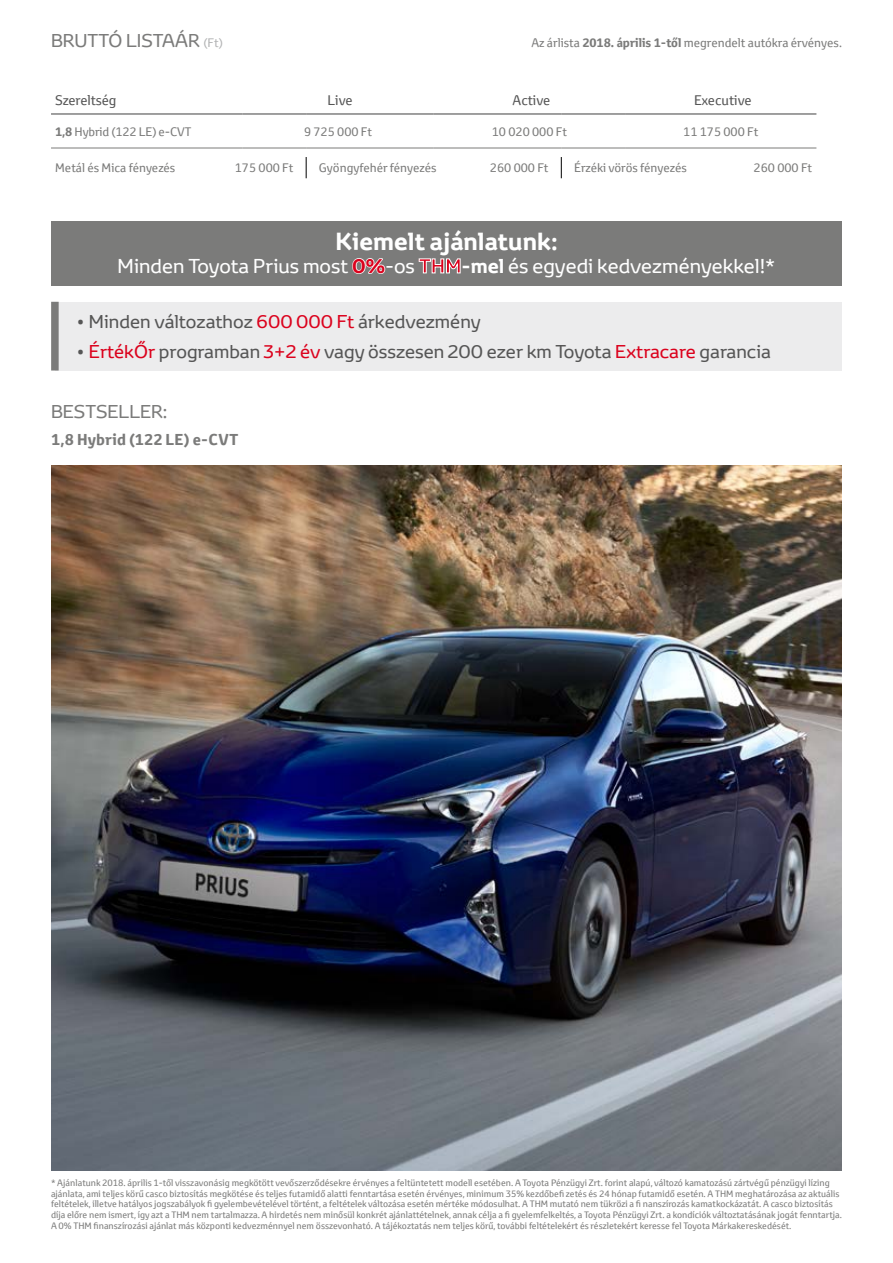
<style>
.page{position:relative;width:893px;height:1263px;background:#fff}
.page>*{position:absolute;margin:0;border:0;box-sizing:border-box;transform-origin:0 0}
.t1{font:700 24px "Toyota Display";color:#fff}
.t2{font:19.5px "Toyota Display";color:#fff}
.t3{font:18px "Toyota Display";color:#565656}
.t4{font:18px "Toyota Display";color:#7b7b7a}
.t5{font:700 15.3px "Toyota Text";letter-spacing:.015em;color:#7b7b7a}
.t6{font:13.5px "Toyota Text";letter-spacing:-.01em;color:#565656}
.t7{font:12px "Toyota Text";color:#7b7b7a}
.t8{font:9px/10.8px "Toyota Text";color:#7b7b7a}
.s1{font-family:"Toyota Text";font-size:12px;color:#b3b4b5}
.s2{font-weight:700}
.s3{font-weight:700;color:#db021d}
.s4{color:#db021d}
</style>
<div class="page">
<img style="left:51px;top:466px;width:791px;height:704px">
<div style="left:51px;top:221px;width:790px;height:64px;background:#7b7b7a"></div>
<svg style="left:352px;top:258px;width:34px;height:16px"></svg>
<svg style="left:418px;top:258px;width:43px;height:16px"></svg>
<svg style="left:306px;top:157px;width:1px;height:21px"></svg>
<svg style="left:561px;top:157px;width:1px;height:21px"></svg>
<hr style="left:51px;top:148px;width:191px;height:1px;background:#7b7b7a">
<hr style="left:242px;top:148px;width:64px;height:1px;background:#7b7b7a">
<hr style="left:306px;top:148px;width:128px;height:1px;background:#7b7b7a">
<hr style="left:434px;top:148px;width:127px;height:1px;background:#7b7b7a">
<hr style="left:561px;top:148px;width:64px;height:1px;background:#7b7b7a">
<hr style="left:625px;top:148px;width:191px;height:1px;background:#7b7b7a">
<hr style="left:51px;top:113px;width:191px;height:2px;background:#565656">
<hr style="left:242px;top:113px;width:64px;height:2px;background:#565656">
<hr style="left:306px;top:113px;width:128px;height:2px;background:#565656">
<hr style="left:434px;top:113px;width:127px;height:2px;background:#565656">
<hr style="left:561px;top:113px;width:64px;height:2px;background:#565656">
<hr style="left:625px;top:113px;width:191px;height:2px;background:#565656">
<div style="left:55px;top:302px;width:787px;height:68px;background:#ececed"></div>
<div style="left:51px;top:302px;width:8px;height:68px;background:#7b7b7a"></div>
<h3 class="t4" style="left:51px;top:28px;width:173px">BRUTTÓ LISTAÁR <span class="s1">(Ft)</span></h3>
<h3 class="t7" style="left:531px;top:35px;width:312px">Az árlista <span class="s2">2018. április 1-től</span> megrendelt autókra érvényes.</h3>
<h3 class="t6" style="left:55px;top:92px;width:63px">Szereltség</h3>
<h3 class="t6" style="left:328px;top:92px;width:27px">Live</h3>
<h3 class="t6" style="left:513px;top:92px;width:39px">Active</h3>
<h3 class="t6" style="left:694px;top:92px;width:59px">Executive</h3>
<h3 class="t7" style="left:55px;top:123px;width:138px"><span class="s2">1,8</span> Hybrid (122 LE) e‑CVT</h3>
<h3 class="t7" style="left:304px;top:123px;width:70px">9 725 000 Ft</h3>
<h3 class="t7" style="left:492px;top:123px;width:77px">10 020 000 Ft</h3>
<h3 class="t7" style="left:683px;top:123px;width:77px">11 175 000 Ft</h3>
<h3 class="t7" style="left:55px;top:160px;width:122px">Metál és Mica fényezés</h3>
<h3 class="t7" style="left:235px;top:160px;width:60px">175 000 Ft</h3>
<h3 class="t7" style="left:319px;top:160px;width:119px">Gyöngyfehér fényezés</h3>
<h3 class="t7" style="left:490px;top:160px;width:60px">260 000 Ft</h3>
<h3 class="t7" style="left:574px;top:160px;width:114px">Érzéki vörös fényezés</h3>
<h3 class="t7" style="left:754px;top:160px;width:60px">260 000 Ft</h3>
<h1 class="t1" style="left:335px;top:225px;width:223px">Kiemelt ajánlatunk:</h1>
<h2 class="t2" style="left:117px;top:253px;width:659px">Minden Toyota Prius most <span class="s3">0%</span>-os <span class="s3">THM</span><span class="s2">‑mel</span> és egyedi kedvezményekkel!*</h2>
<h3 class="t3" style="left:76px;top:309px;width:406px"><span class="s2">•</span> Minden változathoz <span class="s4">600 000 Ft</span> árkedvezmény</h3>
<h3 class="t3" style="left:76px;top:339px;width:696px"><span class="s2">•</span> <span class="s4">ÉrtékŐr</span> programban <span class="s4">3+2 év</span> vagy összesen 200 ezer km Toyota <span class="s4">Extracare</span> garancia</h3>
<h3 class="t4" style="left:51px;top:399px;width:118px">BESTSELLER:</h3>
<h3 class="t5" style="left:51px;top:429px;width:189px">1,8 Hybrid (122 LE) e‑CVT</h3>
<p class="t8" style="left:51px;top:1177px;width:792px">* Ajánlatunk 2018. április 1-től visszavonásig megkötött vevőszerződésekre érvényes a feltüntetett modell esetében. A Toyota Pénzügyi Zrt. forint alapú, változó kamatozású zártvégű pénzügyi lízing ajánlata, ami teljes körű casco biztosítás megkötése és teljes futamidő alatti fenntartása esetén érvényes, minimum 35% kezdőbefi zetés és 24 hónap futamidő esetén. A THM meghatározása az aktuális feltételek, illetve hatályos jogszabályok fi gyelembevételével történt, a feltételek változása esetén mértéke módosulhat. A THM mutató nem tükrözi a fi nanszírozás kamatkockázatát. A casco biztosítás díja előre nem ismert, így azt a THM nem tartalmazza. A hirdetés nem minősül konkrét ajánlattételnek, annak célja a fi gyelemfelkeltés, a Toyota Pénzügyi Zrt. a kondíciók változtatásának jogát fenntartja.<br>A 0% THM finanszírozási ajánlat más központi kedvezménnyel nem összevonható. A tájékoztatás nem teljes körű, további feltételekért és részletekért keresse fel Toyota Márkakereskedését.</p>
</div>
